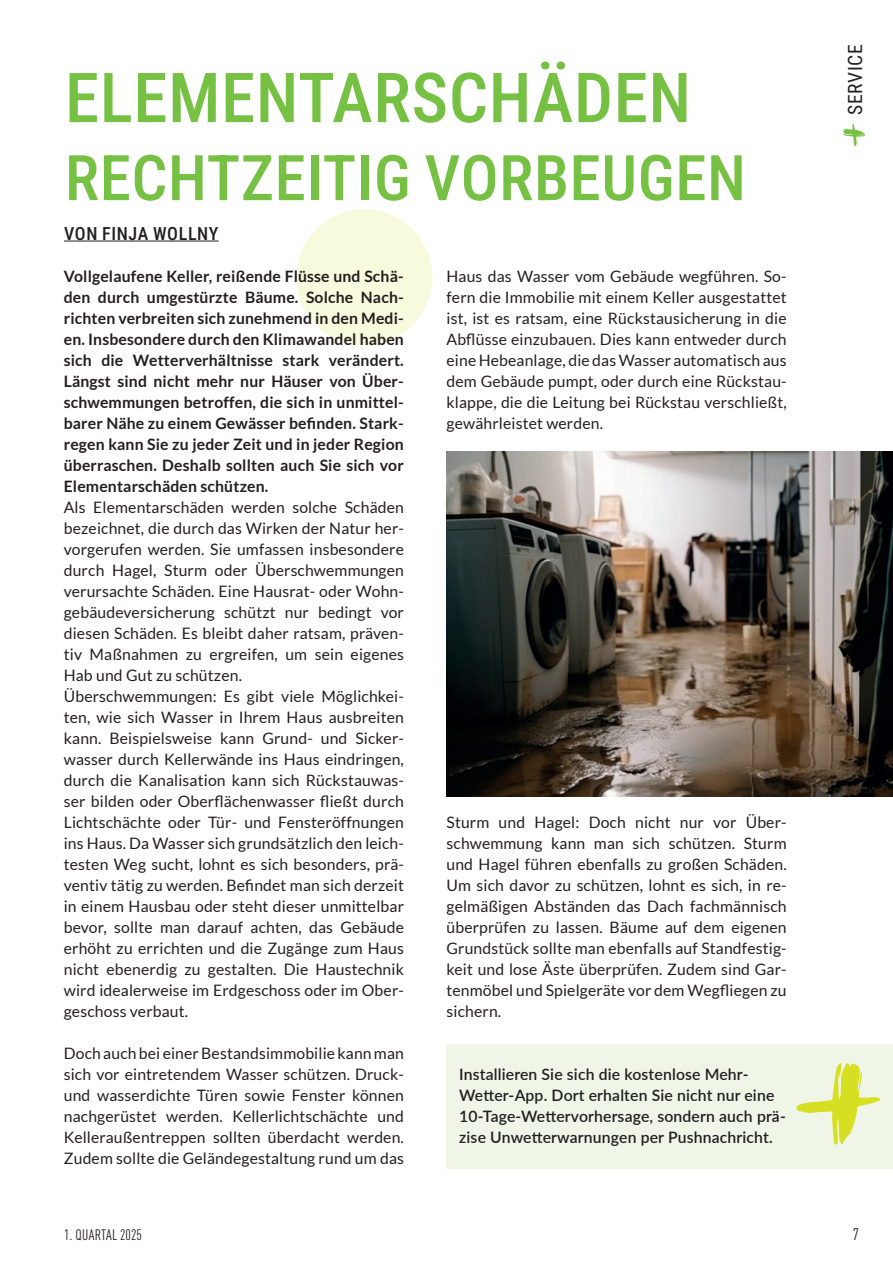
<style>
.page{position:relative;width:893px;height:1263px;background:#fff}
.page>*{position:absolute;margin:0;border:0;box-sizing:border-box;transform-origin:0 0}
.t1{font:500 69px "Roboto Condensed";letter-spacing:.01em;color:#76c043}
.t2{font:500 63px "Roboto Condensed";letter-spacing:.01em;color:#76c043}
.Überschriften{font:19.5px "Roboto Condensed";letter-spacing:.035em;color:#231f20}
.t3{font:500 18px "Roboto Condensed";letter-spacing:.035em;color:#231f20}
.t4{font:condensed 16.5px "DIN Pro";color:#231f20}
.t5{font:15.75px/21px "Lato";letter-spacing:.01em;color:#231f20;text-align:justify}
.t6{font:700 15.75px/21px "Lato";letter-spacing:.01em;color:#231f20;text-align:justify}
.t7{font:600 15.75px/21px "Lato";letter-spacing:.01em;color:#231f20}
.t8{font:condensed 15px "DIN Pro";color:#231f20}
</style>
<div class="page">
<div style="left:446px;top:1044px;width:447px;height:124px;background:#eff6e8"></div>
<div style="left:296px;top:209px;width:136px;height:136px;background:#f8fadd;border-radius:50%"></div>
<hr style="left:64px;top:241px;width:155px;height:1px;background:#231f20">
<svg style="left:796px;top:1063px;width:84px;height:81px"></svg>
<img style="left:446px;top:452px;width:447px;height:344px">
<svg style="left:843px;top:124px;width:22px;height:22px"></svg>
<p class="t1" style="left:65px;top:49px;width:628px">ELEMENTARSCHÄDEN</p>
<p class="t2" style="left:65px;top:134px;width:682px">RECHTZEITIG VORBEUGEN</p>
<p class="t3" style="left:64px;top:221px;width:156px">VON FINJA WOLLNY</p>
<p class="t6" style="left:64px;top:266px;width:342px">Vollgelaufene Keller, reißende Flüsse und Schä&shy;den durch umgestürzte Bäume. Solche Nach&shy;richten verbreiten sich zunehmend in den Medi&shy;en. Insbesondere durch den Klimawandel haben sich die Wetterverhältnisse stark verändert.<br>Längst sind nicht mehr nur Häuser von Über&shy;schwemmungen betroffen, die sich in unmittel&shy;barer Nähe zu einem Gewässer befinden. Stark&shy;regen kann Sie zu jeder Zeit und in jeder Region überraschen. Deshalb sollten auch Sie sich vor Elementarschäden schützen.</p>
<p class="t5" style="left:64px;top:497px;width:342px">Als Elementarschäden werden solche Schäden bezeichnet, die durch das Wirken der Natur her&shy;vorgerufen werden. Sie umfassen insbesondere durch Hagel, Sturm oder Überschwemmungen verursachte Schäden. Eine Hausrat- oder Wohn&shy;gebäudeversicherung schützt nur bedingt vor diesen Schäden. Es bleibt daher ratsam, präven&shy;tiv Maßnahmen zu ergreifen, um sein eigenes Hab und Gut zu schützen.</p>
<p class="t5" style="left:64px;top:686px;width:342px">Überschwemmungen: Es gibt viele Möglichkei&shy;ten, wie sich Wasser in Ihrem Haus ausbreiten kann. Beispielsweise kann Grund- und Sicker&shy;wasser durch Kellerwände ins Haus eindringen, durch die Kanalisation kann sich Rückstauwas&shy;ser bilden oder Oberflächenwasser fließt durch Lichtschächte oder Tür- und Fensteröffnungen ins Haus. Da Wasser sich grundsätzlich den leich&shy;testen Weg sucht, lohnt es sich besonders, prä&shy;ventiv tätig zu werden. Befindet man sich derzeit in einem Hausbau oder steht dieser unmittelbar bevor, sollte man darauf achten, das Gebäude erhöht zu errichten und die Zugänge zum Haus nicht ebenerdig zu gestalten. Die Haustechnik wird idealerweise im Erdgeschoss oder im Ober&shy;geschoss verbaut.</p>
<p class="t5" style="left:64px;top:1043px;width:342px">Doch auch bei einer Bestandsimmobilie kann man sich vor eintretendem Wasser schützen. Druck&shy;und wasserdichte Türen sowie Fenster können nachgerüstet werden. Kellerlichtschächte und Kelleraußentreppen sollten überdacht werden.<br>Zudem sollte die Geländegestaltung rund um das</p>
<p class="t5" style="left:446px;top:266px;width:342px">Haus das Wasser vom Gebäude wegführen. So&shy;fern die Immobilie mit einem Keller ausgestattet ist, ist es ratsam, eine Rückstausicherung in die Abflüsse einzubauen. Dies kann entweder durch eine Hebeanlage, die das Wasser automatisch aus dem Gebäude pumpt, oder durch eine Rückstau&shy;klappe, die die Leitung bei Rückstau verschließt, gewährleistet werden.</p>
<p class="t5" style="left:446px;top:812px;width:342px">Sturm und Hagel: Doch nicht nur vor Über&shy;schwemmung kann man sich schützen. Sturm und Hagel führen ebenfalls zu großen Schäden.<br>Um sich davor zu schützen, lohnt es sich, in re&shy;gelmäßigen Abständen das Dach fachmännisch überprüfen zu lassen. Bäume auf dem eigenen Grundstück sollte man ebenfalls auf Standfestig&shy;keit und lose Äste überprüfen. Zudem sind Gar&shy;tenmöbel und Spielgeräte vor dem Wegfliegen zu sichern.</p>
<p class="t7" style="left:459px;top:1063px;width:328px">Installieren Sie sich die kostenlose Mehr-Wetter-App. Dort erhalten Sie nicht nur eine 10-Tage-Wettervorhersage, sondern auch prä&shy;zise Unwetterwarnungen per Pushnachricht.</p>
<p class="Überschriften" style="left:841px;top:115px;width:72px;rotate:-90deg">SERVICE</p>
<p class="t8" style="left:64px;top:1223px;width:79px">1. QUARTAL 2025</p>
<p class="t4" style="left:853px;top:1222px;width:7px">7</p>
</div>
